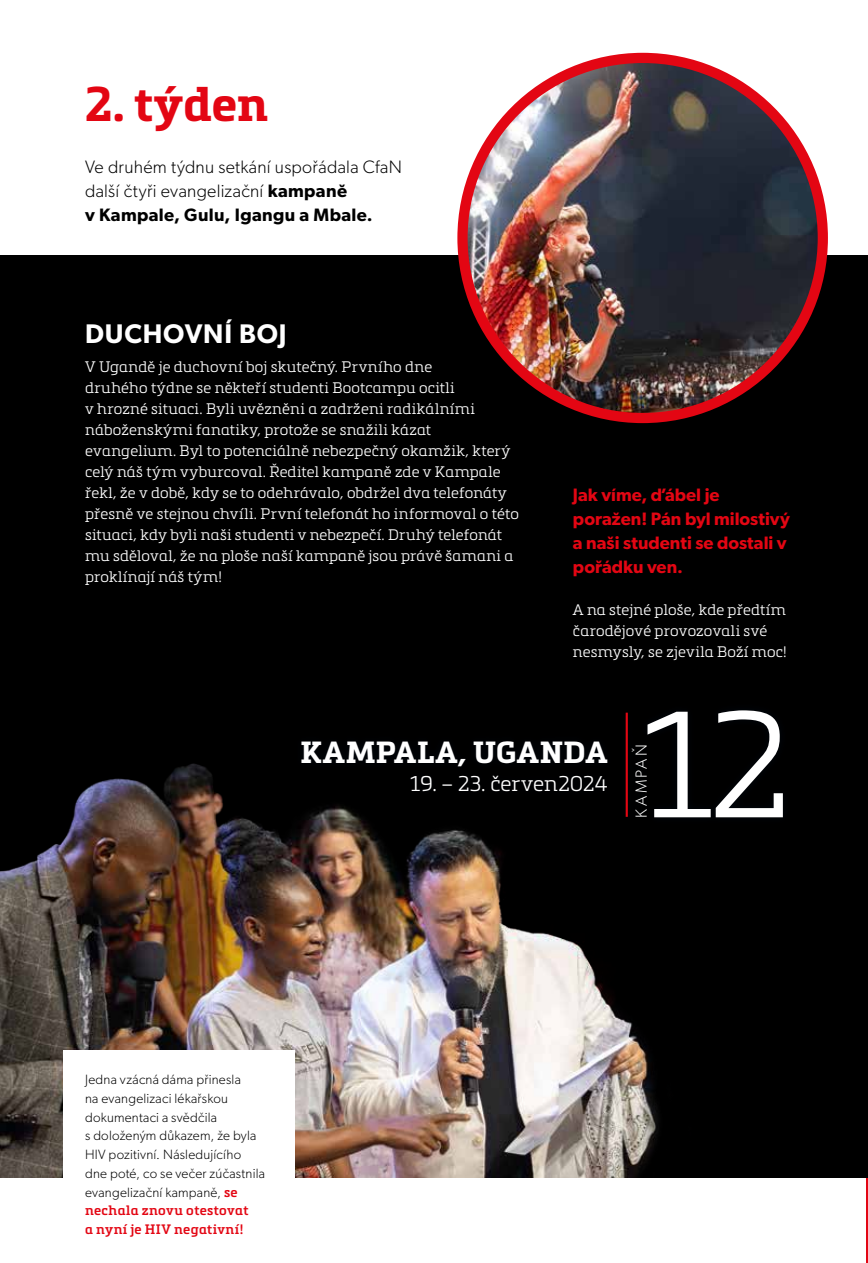
<style>
.page{position:relative;width:868px;height:1263px;background:#fff}
.page>*{position:absolute;margin:0;border:0;box-sizing:border-box;transform-origin:0 0}
.t1{font:300 148.5px "Metronic Slab Pro";color:#fff}
.t2{font:700 48px "Metronic Slab Pro";color:#e30613}
.t3{font:700 30.15px "Metronic Slab Pro";letter-spacing:.02em;color:#fff}
.t4{font:600 27px "Gibson";letter-spacing:.03em;color:#fff}
.t5{font:300 21px "Metronic Slab Pro";letter-spacing:.005em;color:#fff}
.t6{font:300 18px/24px "Gibson";letter-spacing:.015em;color:#000}
.t7{font:600 18px/24px "Gibson";color:#e30613}
.t8{font:300 16.2px "Gibson";letter-spacing:.135em;color:#fff}
.t9{font:300 15px/21px "Metronic Slab Pro";letter-spacing:.015em;color:#fff}
.t10{font:300 13.5px/18.8px "Gibson";letter-spacing:.015em;color:#000}
.t11{font:600 13.5px/18.8px "Metronic Slab Pro";letter-spacing:.03em;color:#e30613}
.s1{font-weight:600}
.s2{font-family:"Metronic Slab Pro";font-weight:600;color:#e30613}
</style>
<div class="page">
<hr style="left:866px;top:885px;width:1px;height:378px;background:#e30613">
<div style="left:0;top:255px;width:867px;height:923px;background:#000"></div>
<img style="left:0;top:763px;width:658px;height:415px">
<div style="left:64px;top:1050px;width:231px;height:213px;background:#fff"></div>
<div style="left:292px;top:700px;width:500px;height:127px;background:#000"></div>
<hr style="left:625px;top:713px;width:2px;height:104px;background:#e30613">
<img style="left:464px;top:63px;width:358px;height:355px">
<div style="left:457px;top:53px;width:370px;height:370px;border:10px solid #e30613;border-radius:50%"></div>
<h2 class="t2" style="left:85px;top:74px;width:185px">2. týden</h2>
<p class="t6" style="left:85px;top:155px;width:318px">Ve druhém týdnu setkání uspořádala CfaN další čtyři evangelizační <span class="s1">kampaně<br>v Kampale, Gulu, Igangu a Mbale.</span></p>
<h3 class="t4" style="left:85px;top:317px;width:203px">DUCHOVNÍ BOJ</h3>
<p class="t9" style="left:85px;top:356px;width:435px">V Ugandě je duchovní boj skutečný. Prvního dne<br>druhého týdne se někteří studenti Bootcampu ocitli<br>v hrozné situaci. Byli uvězněni a zadrženi radikálními náboženskými fanatiky, protože se snažili kázat evangelium. Byl to potenciálně nebezpečný okamžik, který celý náš tým vyburcoval. Ředitel kampaně zde v Kampale řekl, že v době, kdy se to odehrávalo, obdržel dva telefonáty přesně ve stejnou chvíli. První telefonát ho informoval o této situaci, kdy byli naši studenti v nebezpečí. Druhý telefonát mu sděloval, že na ploše naší kampaně jsou právě šamani a proklínají náš tým!</p>
<p class="t7" style="left:573px;top:483px;width:218px">Jak víme, ďábel je poražen! Pán byl milostivý a naši studenti se dostali v pořádku ven.</p>
<p class="t9" style="left:573px;top:599px;width:215px">A na stejné ploše, kde předtím čarodějové provozovali své nesmysly, se zjevila Boží moc!</p>
<h3 class="t3" style="left:300px;top:733px;width:309px">KAMPALA, UGANDA</h3>
<h3 class="t5" style="left:410px;top:769px;width:199px">19. – 23. červen2024</h3>
<h1 class="t1" style="left:641px;top:665px;width:150px">12</h1>
<p class="t8" style="left:631px;top:818px;width:75px;rotate:-90deg">KAMPAŇ</p>
<p class="t10" style="left:85px;top:1070px;width:181px">Jedna vzácná dáma přinesla<br>na evangelizaci lékařskou dokumentaci a svědčila<br>s doloženým důkazem, že byla<br>HIV pozitivní. Následujícího dne poté, co se večer zúčastnila evangelizační kampaně, <span class="s2">se</span></p>
<p class="t11" style="left:85px;top:1201px;width:165px">nechala znovu otestovat a nyní je HIV negativní!</p>
</div>
